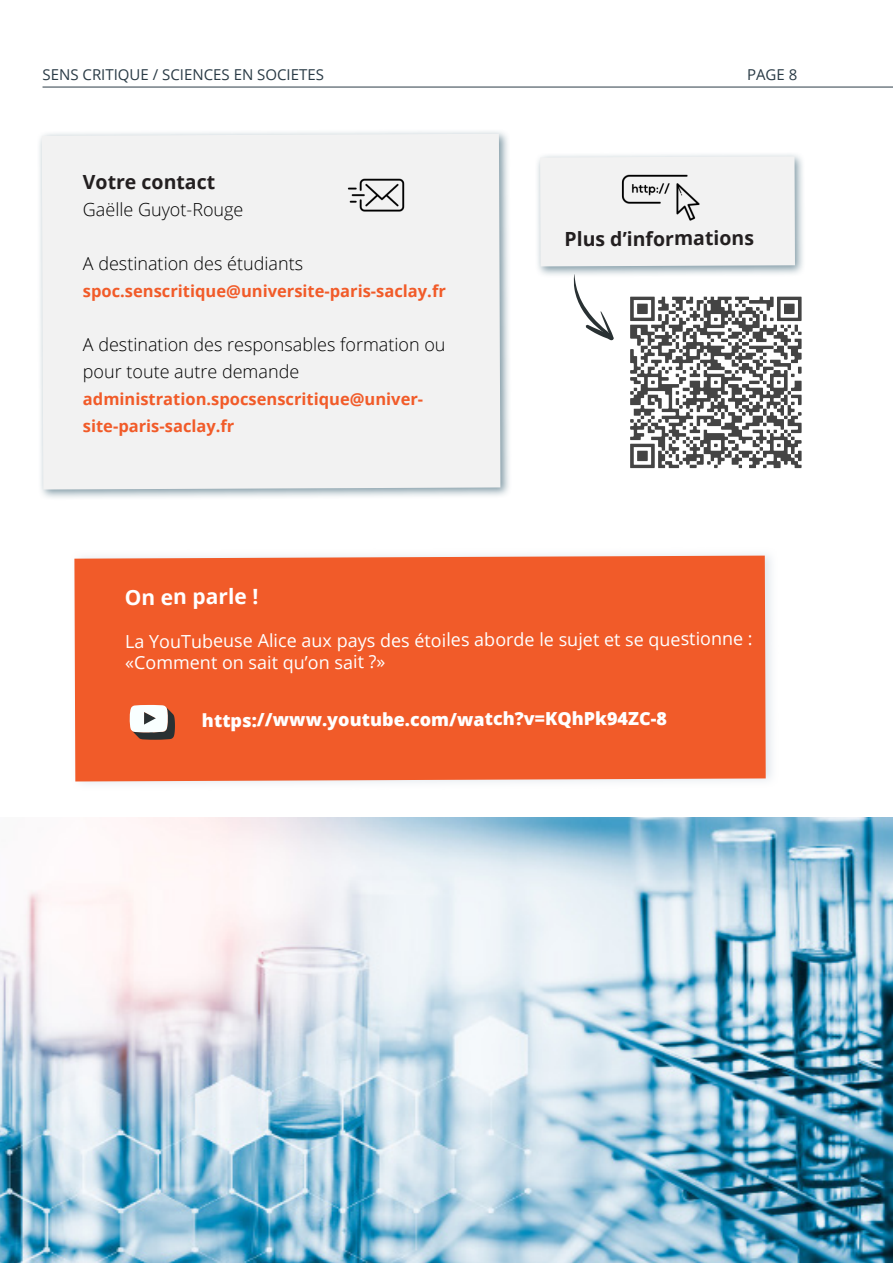
<style>
.page{position:relative;width:893px;height:1263px;background:#fff}
.page>*{position:absolute;margin:0;border:0;box-sizing:border-box;transform-origin:0 0}
.t1{font:700 21px "Open Sans";letter-spacing:-.005em;color:#fff}
.titre{font:700 19.5px "Open Sans";letter-spacing:-.005em;color:#231f20}
.titre-2{font:300 18px/27px "Open Sans";color:#000}
.t2{font:18px "Open Sans";letter-spacing:-.005em;color:#fff}
.t3{font:800 18px "Open Sans";letter-spacing:-.005em;color:#fff}
.titre-3{font:700 16.5px/27px "Open Sans";color:#f15b29}
.t4{font:15px "Open Sans";color:#293a45}
</style>
<div class="page">
<div style="left:535px;top:151px;width:271px;height:126px;background:#5b7c8b;opacity:.75"></div>
<div style="left:540px;top:156px;width:255px;height:110px;background:#f2f2f2"></div>
<div style="left:37px;top:129px;width:474px;height:372px;background:#5b7c8b;opacity:.75"></div>
<div style="left:42px;top:134px;width:458px;height:355px;background:#f2f2f2"></div>
<div style="left:69px;top:546px;width:710px;height:244px;background:#d7dfe7;opacity:.75"></div>
<div style="left:74px;top:556px;width:692px;height:225px;background:#f15b29"></div>
<hr style="left:43px;top:86px;width:850px;height:2px;background:#293a45">
<hr style="left:48px;top:159px;width:57px;height:2px;background:#f36e21">
<img style="left:0;top:817px;width:893px;height:446px">
<svg style="left:129px;top:705px;width:46px;height:35px"></svg>
<img style="left:618px;top:151px;width:90px;height:87px">
<img style="left:344px;top:163px;width:63px;height:63px">
<img style="left:630px;top:296px;width:172px;height:173px">
<svg style="left:574px;top:274px;width:40px;height:66px"></svg>
<p class="t4" style="left:43px;top:64px;width:283px">SENS CRITIQUE / SCIENCES EN SOCIETES</p>
<p class="t4" style="left:747px;top:64px;width:52px">PAGE 8</p>
<p class="titre" style="left:83px;top:168px;width:134px">Votre contact</p>
<p class="titre-2" style="left:83px;top:195px;width:162px">Gaëlle Guyot-Rouge</p>
<p class="titre-2" style="left:83px;top:249px;width:222px">A destination des étudiants</p>
<p class="titre-3" style="left:83px;top:277px;width:364px">spoc.senscritique@universite-paris-saclay.fr</p>
<p class="titre-2" style="left:83px;top:330px;width:364px">A destination des responsables formation ou pour toute autre demande</p>
<p class="titre-3" style="left:83px;top:385px;width:342px">administration.spocsenscritique@univer&shy;site-paris-saclay.fr</p>
<p class="titre" style="left:565px;top:225px;width:191px">Plus d’informations</p>
<p class="t1" style="left:125px;top:582px;width:135px">On en parle !</p>
<p class="t2" style="left:125px;top:628px;width:629px">La YouTubeuse Alice aux pays des étoiles aborde le sujet et se questionne :</p>
<p class="t2" style="left:125px;top:650px;width:262px">«Comment on sait qu’on sait ?»</p>
<p class="t3" style="left:202px;top:705px;width:467px">https://www.youtube.com/watch?v=KQhPk94ZC-8</p>
</div>
